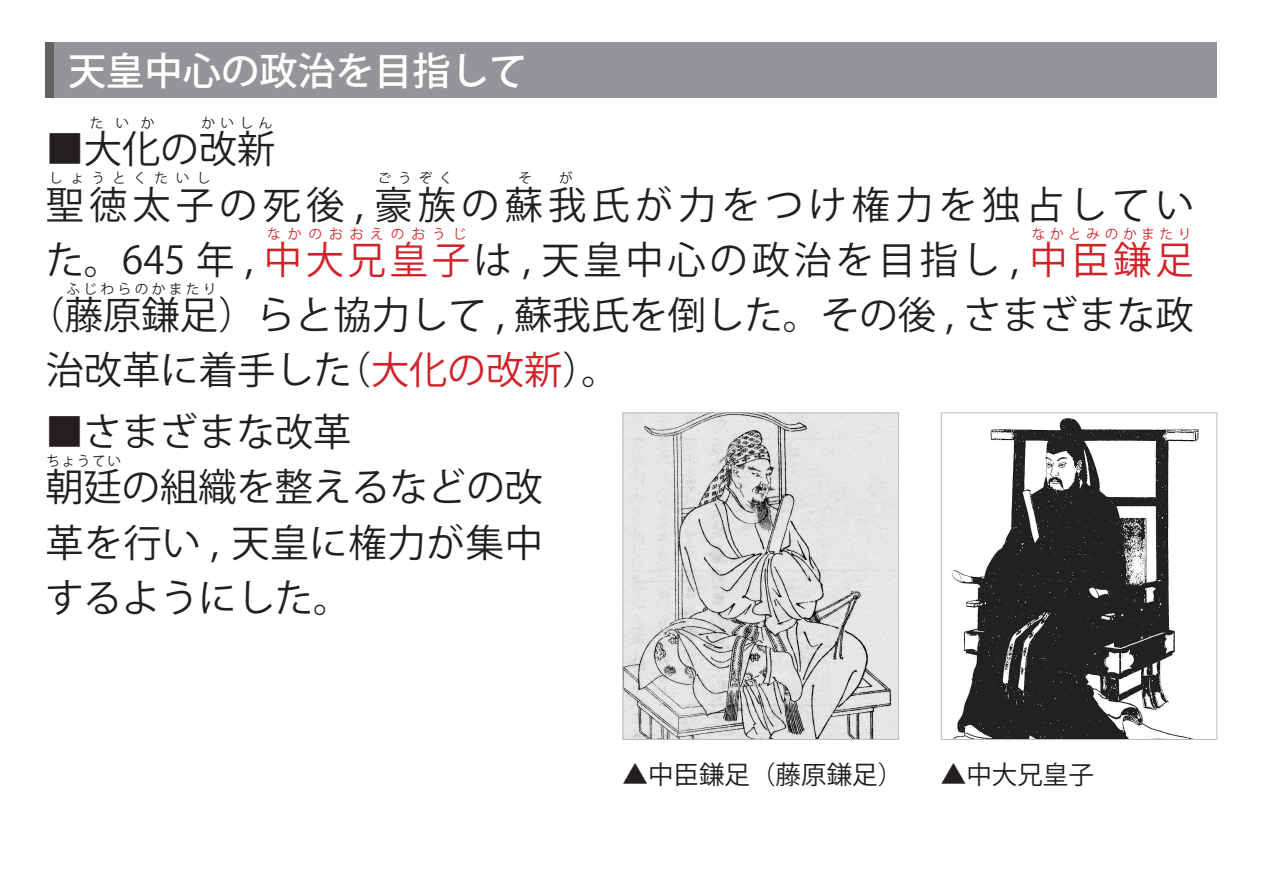
<style>
.page{position:relative;width:1263px;height:893px;background:#fff}
.page>*{position:absolute;margin:0;border:0;box-sizing:border-box;transform-origin:0 0}
.t1{font:38.25px/55.3px "Koz Go Pr 6 N";color:#231f20}
.t2{font:38.25px "Koz Go Pr 6 N";letter-spacing:.1em;color:#231f20}
.t3{font:38.25px "Koz Go Pr 6 N";letter-spacing:.135em;color:#231f20}
.t4{font:38.25px/55.2px "Koz Go Pr 6 N";letter-spacing:.02em;color:#231f20}
.t5{font:500 38.25px "Koz Go Pr 6 N";color:#fff}
.t6{font:25.5px "Koz Go Pr 6 N";color:#231f20}
.t7{font:13.8px "Koz Go Pr 6 N";letter-spacing:.385em;color:#231f20}
.t8{font:13.8px "Koz Go Pr 6 N";letter-spacing:.495em;color:#d1232a}
.t9{font:13.8px "Koz Go Pr 6 N";letter-spacing:.32em;color:#d1232a}
.t10{font:13.8px "Koz Go Pr 6 N";letter-spacing:.235em;color:#231f20}
.t11{font:13.8px "Koz Go Pr 6 N";letter-spacing:.525em;color:#231f20}
.s1{color:#d1232a}
</style>
<div class="page">
<img style="left:624px;top:414px;width:273px;height:324px">
<div style="left:622px;top:412px;width:277px;height:328px;border:1px solid #bcbdc0"></div>
<img style="left:952px;top:418px;width:247px;height:320px">
<div style="left:941px;top:412px;width:276px;height:328px;border:1px solid #bcbdc0"></div>
<div style="left:46px;top:43px;width:1171px;height:55px;background:#939598"></div>
<div style="left:46px;top:43px;width:8px;height:55px;background:#636366"></div>
<p class="t5" style="left:68px;top:49px;width:461px">天皇中心の政治を目指して</p>
<p class="t7" style="left:90px;top:115px;width:66px">たいか</p>
<p class="t7" style="left:201px;top:115px;width:73px">かいしん</p>
<p class="t1" style="left:46px;top:122px;width:231px">■大化の改新</p>
<p class="t11" style="left:49px;top:170px;width:163px">しょうとくたいし</p>
<p class="t7" style="left:378px;top:170px;width:77px">ごうぞく</p>
<p class="t7" style="left:518px;top:170px;width:15px">そ</p>
<p class="t7" style="left:559px;top:170px;width:15px">が</p>
<p class="t3" style="left:46px;top:183px;width:1150px">聖徳太子の死後 , 豪族の蘇我氏が力をつけ権力を独占してい</p>
<p class="t8" style="left:267px;top:226px;width:201px">なかのおおえのおうじ</p>
<p class="t9" style="left:1032px;top:226px;width:161px">なかとみのかまたり</p>
<p class="t2" style="left:46px;top:238px;width:1150px">た。645 年 , <span class="s1">中大兄皇子</span>は , 天皇中心の政治を目指し , <span class="s1">中臣鎌足</span></p>
<p class="t10" style="left:67px;top:281px;width:152px">ふじわらのかまたり</p>
<p class="t1" style="left:27px;top:288px;width:1168px">（藤原鎌足）らと協力して , 蘇我氏を倒した。その後 , さまざまな政</p>
<p class="t1" style="left:46px;top:344px;width:576px">治改革に着手した（<span class="s1">大化の改新</span>）。</p>
<p class="t1" style="left:45px;top:405px;width:499px">■さまざまな改革<br>朝廷の組織を整えるなどの改</p>
<p class="t7" style="left:46px;top:453px;width:77px">ちょうてい</p>
<p class="t4" style="left:45px;top:516px;width:499px">革を行い , 天皇に権力が集中するようにした。</p>
<p class="t6" style="left:622px;top:760px;width:282px">▲中臣鎌足（藤原鎌足）</p>
<p class="t6" style="left:941px;top:760px;width:155px">▲中大兄皇子</p>
</div>
